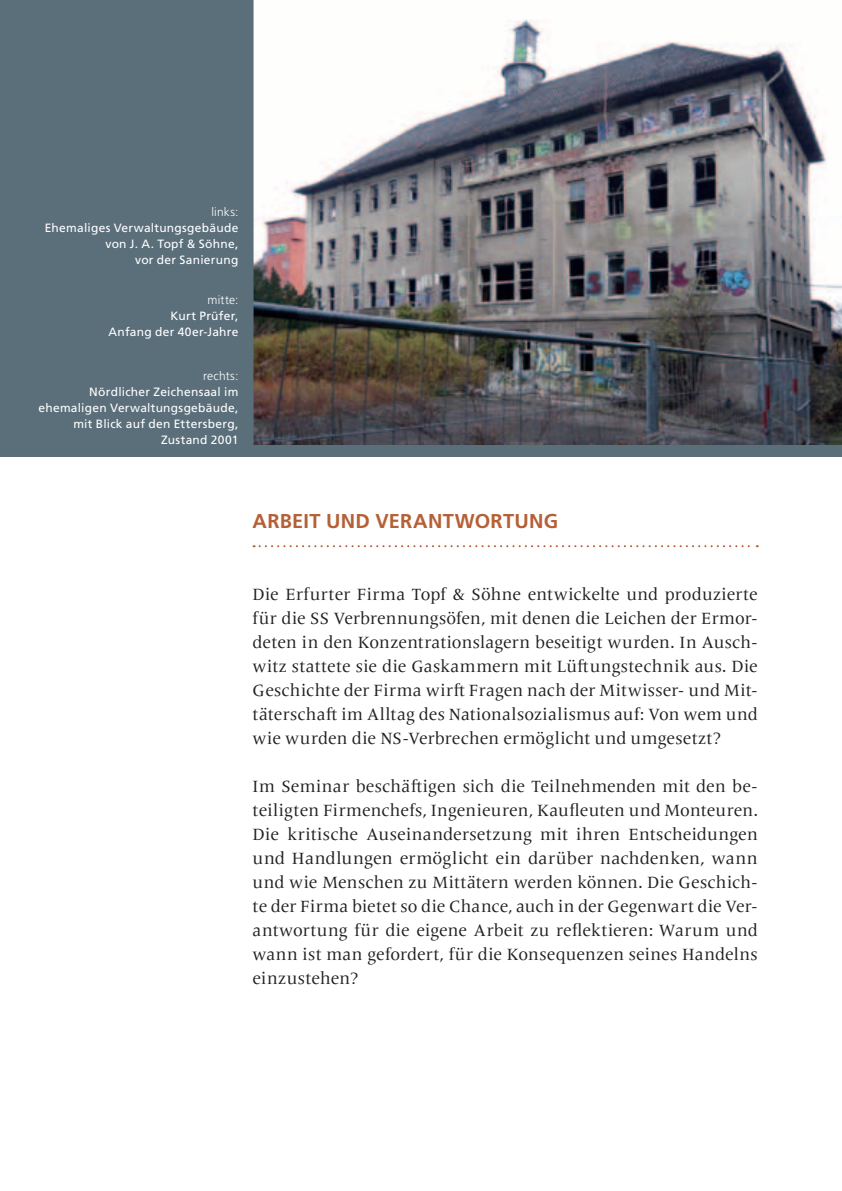
<style>
.page{position:relative;width:842px;height:1191px;background:#fff}
.page>*{position:absolute;margin:0;border:0;box-sizing:border-box;transform-origin:0 0}
.t1{font:700 20px "Frutiger LT";letter-spacing:.1em;color:#b56036}
.t2{font:17px/24px "Frutiger Serif LT Pro";letter-spacing:.01em;color:#231f20;text-align:justify}
.t3{font:12px/16px "Frutiger LT";letter-spacing:.02em;color:#fff;text-align:right}
.t4{font:300 12px "Frutiger LT";letter-spacing:.015em;color:#fff}
</style>
<div class="page">
<div style="left:0;top:0;width:842px;height:456px;background:#5b6f7b"></div>
<svg style="left:254px;top:545px;width:504px;height:2px"></svg>
<img style="left:254px;top:0;width:588px;height:444px">
<p class="t4" style="left:211px;top:205px;width:28px">links:</p>
<p class="t3" style="left:45px;top:220px;width:195px">Ehemaliges Verwaltungsgebäude von J. A. Topf &amp; Söhne,<br>vor der Sanierung</p>
<p class="t4" style="left:208px;top:293px;width:32px">mitte:</p>
<p class="t3" style="left:109px;top:308px;width:131px">Kurt Prüfer,<br>Anfang der 40er-Jahre</p>
<p class="t4" style="left:203px;top:369px;width:37px">rechts:</p>
<p class="t3" style="left:38px;top:384px;width:201px">Nördlicher Zeichensaal im ehemaligen Verwaltungsgebäude, mit Blick auf den Ettersberg,<br>Zustand 2001</p>
<p class="t1" style="left:253px;top:509px;width:307px">ARBE IT UND VERANTWO RTUNG</p>
<p class="t2" style="left:253px;top:582px;width:507px">Die Erfurter Firma Topf &amp; Söhne entwickelte und produzierte für die SS Verbrennungsöfen, mit denen die Leichen der Ermor&shy;deten in den Konzentrationslagern beseitigt wurden. In Ausch&shy;witz stattete sie die Gaskammern mit Lüftungstechnik aus. Die Geschichte der Firma wirft Fragen nach der Mitwisser- und Mit&shy;täterschaft im Alltag des Nationalsozialismus auf: Von wem und wie wurden die NS-Verbrechen ermöglicht und umgesetzt?</p>
<p class="t2" style="left:253px;top:775px;width:507px">Im Seminar beschäftigen sich die Teilnehmenden mit den be&shy;teiligten Firmenchefs, Ingenieuren, Kaufleuten und Monteuren.<br>Die kritische Auseinandersetzung mit ihren Entscheidungen und Handlungen ermöglicht ein darüber nachdenken, wann und wie Menschen zu Mittätern werden können. Die Geschich&shy;te der Firma bietet so die Chance, auch in der Gegenwart die Ver&shy;antwortung für die eigene Arbeit zu reflektieren: Warum und wann ist man gefordert, für die Konsequenzen seines Handelns einzustehen?</p>
</div>
